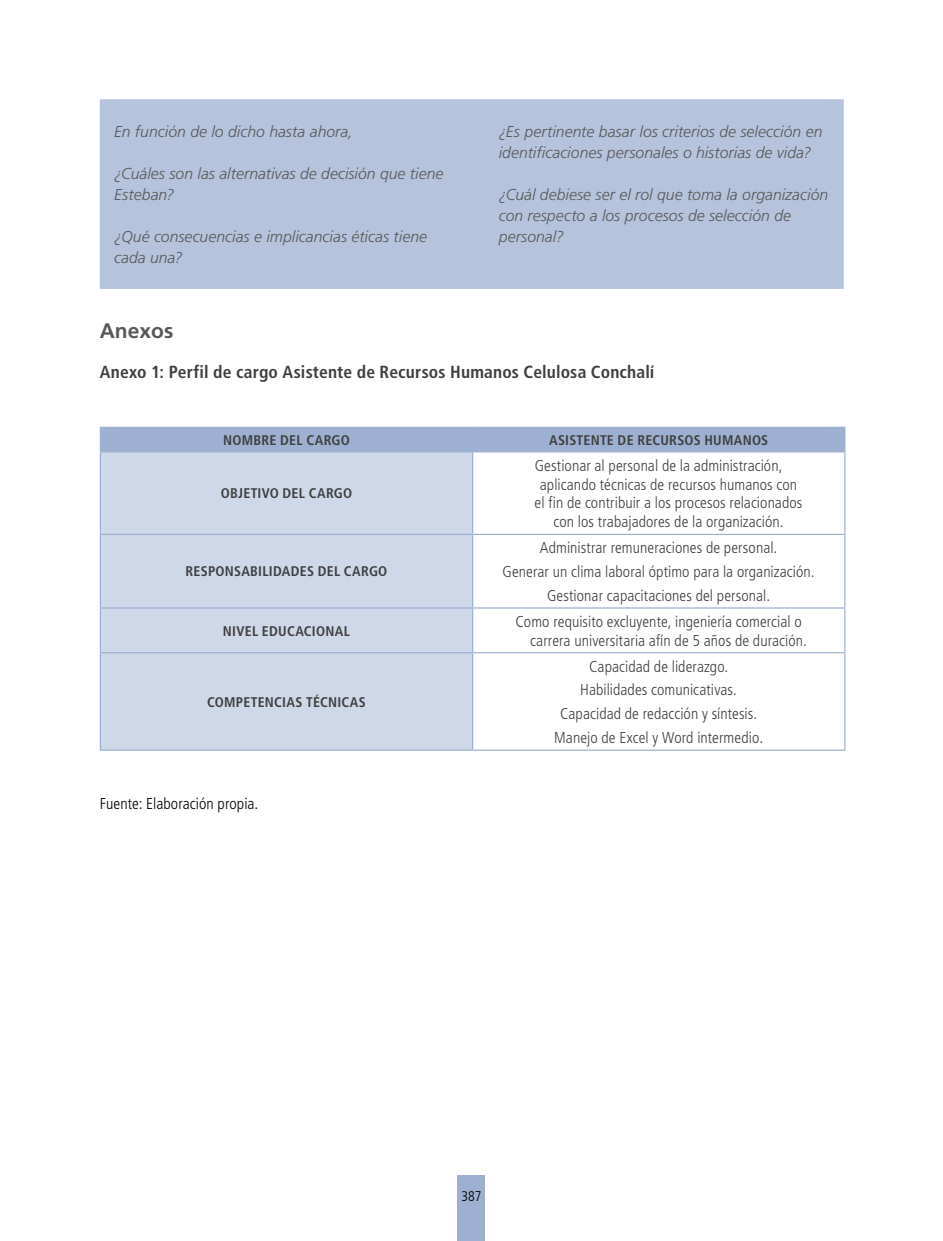
<style>
.page{position:relative;width:943px;height:1241px;background:#fff}
.page>*{position:absolute;margin:0;border:0;box-sizing:border-box;transform-origin:0 0}
.t1{font:700 21px "Frutiger";color:#595959}
.t2{font:700 condensed 17.5px "Frutiger";letter-spacing:.01em;color:#404040}
.t3{font:300 condensed 15.75px/23.8px "Frutiger";letter-spacing:.005em;color:#404040;text-align:center}
.t4{font:italic 300 15.75px/21px "Frutiger";color:#595959}
.t5{font:300 condensed 15.75px "Frutiger";letter-spacing:.005em;color:#000}
.t6{font:700 condensed 14px "Frutiger";letter-spacing:.015em;color:#404040}
.t7{font:300 condensed 14px "Frutiger LT";color:#000}
</style>
<div class="page">
<div style="left:457px;top:1175px;width:28px;height:65px;background:#9eb0d1"></div>
<div style="left:100px;top:99px;width:743px;height:190px;background:#b5c3dc"></div>
<div style="left:101px;top:452px;width:371px;height:297px;background:#cfd8e8"></div>
<hr style="left:100px;top:426px;width:372px;height:2px;background:#9eb0d1">
<hr style="left:472px;top:426px;width:373px;height:2px;background:#9eb0d1">
<div style="left:100px;top:428px;width:745px;height:23px;background:#9eb0d1"></div>
<hr style="left:100px;top:451px;width:372px;height:1px;background:#9eb0d1">
<hr style="left:100px;top:452px;width:1px;height:81px;background:#9eb0d1">
<hr style="left:472px;top:451px;width:373px;height:1px;background:#9eb0d1">
<hr style="left:472px;top:452px;width:1px;height:81px;background:#9eb0d1">
<hr style="left:844px;top:452px;width:1px;height:81px;background:#9eb0d1">
<hr style="left:100px;top:533px;width:372px;height:2px;background:#9eb0d1">
<hr style="left:100px;top:535px;width:1px;height:72px;background:#9eb0d1">
<hr style="left:472px;top:533px;width:373px;height:2px;background:#9eb0d1">
<hr style="left:472px;top:535px;width:1px;height:72px;background:#9eb0d1">
<hr style="left:844px;top:535px;width:1px;height:72px;background:#9eb0d1">
<hr style="left:100px;top:607px;width:372px;height:1px;background:#9eb0d1">
<hr style="left:100px;top:608px;width:1px;height:44px;background:#9eb0d1">
<hr style="left:472px;top:607px;width:373px;height:1px;background:#9eb0d1">
<hr style="left:472px;top:608px;width:1px;height:44px;background:#9eb0d1">
<hr style="left:844px;top:608px;width:1px;height:44px;background:#9eb0d1">
<hr style="left:100px;top:652px;width:372px;height:1px;background:#9eb0d1">
<hr style="left:100px;top:653px;width:1px;height:96px;background:#9eb0d1">
<hr style="left:472px;top:652px;width:373px;height:1px;background:#9eb0d1">
<hr style="left:472px;top:653px;width:1px;height:96px;background:#9eb0d1">
<hr style="left:844px;top:653px;width:1px;height:96px;background:#9eb0d1">
<hr style="left:100px;top:749px;width:372px;height:1px;background:#9eb0d1">
<hr style="left:472px;top:749px;width:373px;height:1px;background:#9eb0d1">
<p class="t4" style="left:114px;top:121px;width:240px">En función de lo dicho hasta ahora,</p>
<p class="t4" style="left:114px;top:163px;width:331px">¿Cuáles son las alternativas de decisión que tiene<br>Esteban?</p>
<p class="t4" style="left:114px;top:226px;width:314px">¿Qué consecuencias e implicancias éticas tiene cada una?</p>
<p class="t4" style="left:499px;top:121px;width:325px">¿Es pertinente basar los criterios de selección en identificaciones personales o historias de vida?</p>
<p class="t4" style="left:499px;top:184px;width:331px">¿Cuál debiese ser el rol que toma la organización con respecto a los procesos de selección de personal?</p>
<h1 class="t1" style="left:100px;top:319px;width:75px">Anexos</h1>
<p class="t2" style="left:100px;top:362px;width:556px">Anexo 1: Perfil de cargo Asistente de Recursos Humanos Celulosa Conchalí</p>
<p class="t6" style="left:223px;top:431px;width:128px">NOMBRE DEL CARGO</p>
<p class="t6" style="left:549px;top:431px;width:221px">ASISTENTE DE RECURSOS HUMANOS</p>
<p class="t6" style="left:221px;top:485px;width:133px">OBJETIVO DEL CARGO</p>
<p class="t6" style="left:186px;top:563px;width:203px">RESPONSABILIDADES DEL CARGO</p>
<p class="t3" style="left:535px;top:453px;width:249px">Gestionar al personal de la administración,</p>
<p class="t3" style="left:540px;top:472px;width:259px">aplicando técnicas de recursos humanos con</p>
<p class="t3" style="left:534px;top:491px;width:269px">el fin de contribuir a los procesos relacionados</p>
<p class="t3" style="left:553px;top:510px;width:232px">con los trabajadores de la organización.</p>
<p class="t3" style="left:502px;top:536px;width:313px">Administrar remuneraciones de personal.<br>Generar un clima laboral óptimo para la organización.<br>Gestionar capacitaciones del personal.</p>
<p class="t6" style="left:223px;top:622px;width:128px">NIVEL EDUCACIONAL</p>
<p class="t3" style="left:530px;top:612px;width:278px;line-height:18.9px;text-align:left;text-indent:-15px">Como requisito excluyente, ingeniería comercial o carrera universitaria afín de 5 años de duración.</p>
<p class="t6" style="left:207px;top:693px;width:160px">COMPETENCIAS TÉCNICAS</p>
<p class="t5" style="left:100px;top:794px;width:160px">Fuente: Elaboración propia.</p>
<p class="t3" style="left:554px;top:654px;width:210px">Capacidad de liderazgo.<br>Habilidades comunicativas.<br>Capacidad de redacción y síntesis.<br>Manejo de Excel y Word intermedio.</p>
<p class="t7" style="left:461px;top:1188px;width:22px">387</p>
</div>
